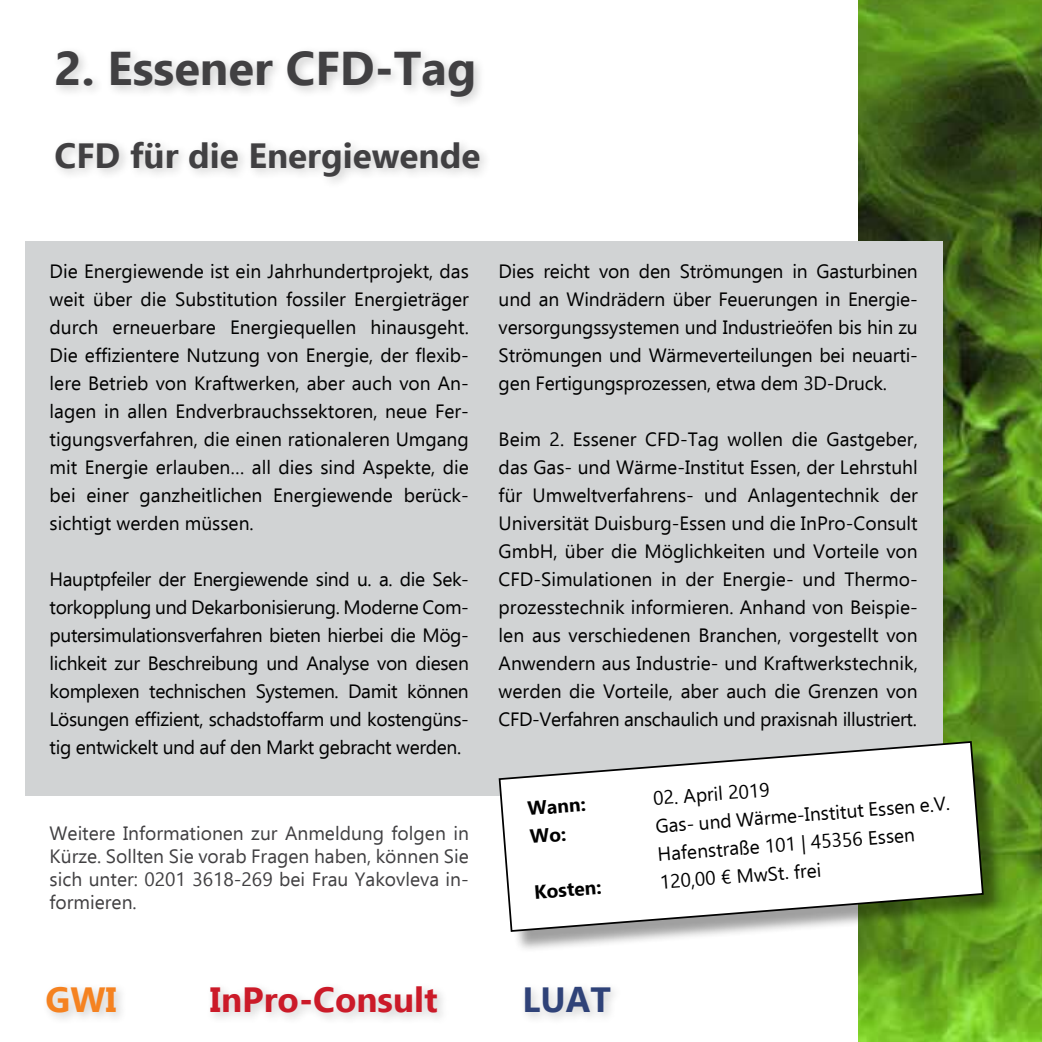
<style>
.page{position:relative;width:1042px;height:1042px;background:#fff}
.page>*{position:absolute;margin:0;border:0;box-sizing:border-box;transform-origin:0 0}
.t1{font:700 47.25px "Ebrima";color:#414042}
.t2{font:700 35px "Ebrima";color:#414042}
.t3{font:700 35px "Ebrima";color:#cb1a28}
.t4{font:700 35px "Ebrima";color:#2f4278}
.t5{font:700 35px "Ebrima";color:#f58220}
.t6{font:19.25px/28px "Ebrima";letter-spacing:-.015em;color:#000;text-align:justify}
.t7{font:19.25px/23.1px "Ebrima";color:#414042;text-align:justify}
.t8{font:700 19.25px "Ebrima";color:#000}
</style>
<div class="page">
<img style="left:858px;top:0;width:184px;height:1042px">
<div style="left:25px;top:241px;width:918px;height:554px;background:#d1d3d4"></div>
<div style="left:502px;top:744px;width:503px;height:209px;background:#000;opacity:.38"></div>
<svg style="left:498px;top:740px;width:486px;height:193px"></svg>
<div style="left:205px;top:981px;width:245px;height:44px;background:#000;opacity:.2"></div>
<div style="left:519px;top:981px;width:104px;height:44px;background:#000;opacity:.2"></div>
<div style="left:41px;top:981px;width:88px;height:44px;background:#000;opacity:.2"></div>
<div style="left:50px;top:136px;width:442px;height:54px;background:#000;opacity:.2"></div>
<div style="left:51px;top:45px;width:435px;height:64px;background:#000;opacity:.2"></div>
<svg style="left:529px;top:828px;width:37px;height:15px"></svg>
<h1 class="t1" style="left:55px;top:33px;width:423px">2. Essener CFD-Tag</h1>
<h2 class="t2" style="left:55px;top:129px;width:427px">CFD für die Energiewende</h2>
<p class="t6" style="left:50px;top:256px;width:421px">Die Energiewende ist ein Jahrhundertprojekt, das weit über die Substitution fossiler Energieträger durch erneuerbare Energiequellen hinausgeht.<br>Die effizientere Nutzung von Energie, der flexib&shy;lere Betrieb von Kraftwerken, aber auch von An&shy;lagen in allen Endverbrauchssektoren, neue Fer&shy;tigungsverfahren, die einen rationaleren Umgang mit Energie erlauben… all dies sind Aspekte, die bei einer ganzheitlichen Energiewende berück&shy;sichtigt werden müssen.</p>
<p class="t6" style="left:50px;top:565px;width:421px">Hauptpfeiler der Energiewende sind u. a. die Sek&shy;torkopplung und Dekarbonisierung. Moderne Com&shy;putersimulationsverfahren bieten hierbei die Mög&shy;lichkeit zur Beschreibung und Analyse von diesen komplexen technischen Systemen. Damit können Lösungen effizient, schadstoffarm und kostengüns&shy;tig entwickelt und auf den Markt gebracht werden.</p>
<p class="t7" style="left:50px;top:821px;width:421px">Weitere Informationen zur Anmeldung folgen in Kürze. Sollten Sie vorab Fragen haben, können Sie sich unter: 0201 3618-269 bei Frau Yakovleva in&shy;formieren.</p>
<p class="t6" style="left:499px;top:257px;width:421px">Dies reicht von den Strömungen in Gasturbinen und an Windrädern über Feuerungen in Energie&shy;versorgungssystemen und Industrieöfen bis hin zu Strömungen und Wärmeverteilungen bei neuarti&shy;gen Fertigungsprozessen, etwa dem 3D-Druck.</p>
<p class="t6" style="left:499px;top:425px;width:421px">Beim 2. Essener CFD-Tag wollen die Gastgeber, das Gas- und Wärme-Institut Essen, der Lehrstuhl für Umweltverfahrens- und Anlagentechnik der Universität Duisburg-Essen und die InPro-Consult GmbH, über die Möglichkeiten und Vorteile von CFD-Simulationen in der Energie- und Thermo&shy;prozesstechnik informieren. Anhand von Beispie&shy;len aus verschiedenen Branchen, vorgestellt von Anwendern aus Industrie- und Kraftwerkstechnik, werden die Vorteile, aber auch die Grenzen von CFD-Verfahren anschaulich und praxisnah illustriert.</p>
<p class="t8" style="left:526px;top:794px;width:60px;rotate:-5deg">Wann:</p>
<p class="t8" style="left:533px;top:878px;width:69px;rotate:-5deg">Kosten:</p>
<p class="t6" style="left:652px;top:784px;width:118px;rotate:-5deg">02. April 2019</p>
<p class="t6" style="left:654px;top:813px;width:297px;rotate:-5deg">Gas- und Wärme-Institut Essen e.V.<br>Hafenstraße 101 | 45356 Essen</p>
<p class="t6" style="left:658px;top:868px;width:163px;rotate:-5deg">120,00 € MwSt. frei</p>
<h2 class="t5" style="left:46px;top:973px;width:73px">GWI</h2>
<h2 class="t3" style="left:210px;top:973px;width:229px">InPro-Consult</h2>
<h2 class="t4" style="left:522px;top:973px;width:90px">LUAT</h2>
</div>
